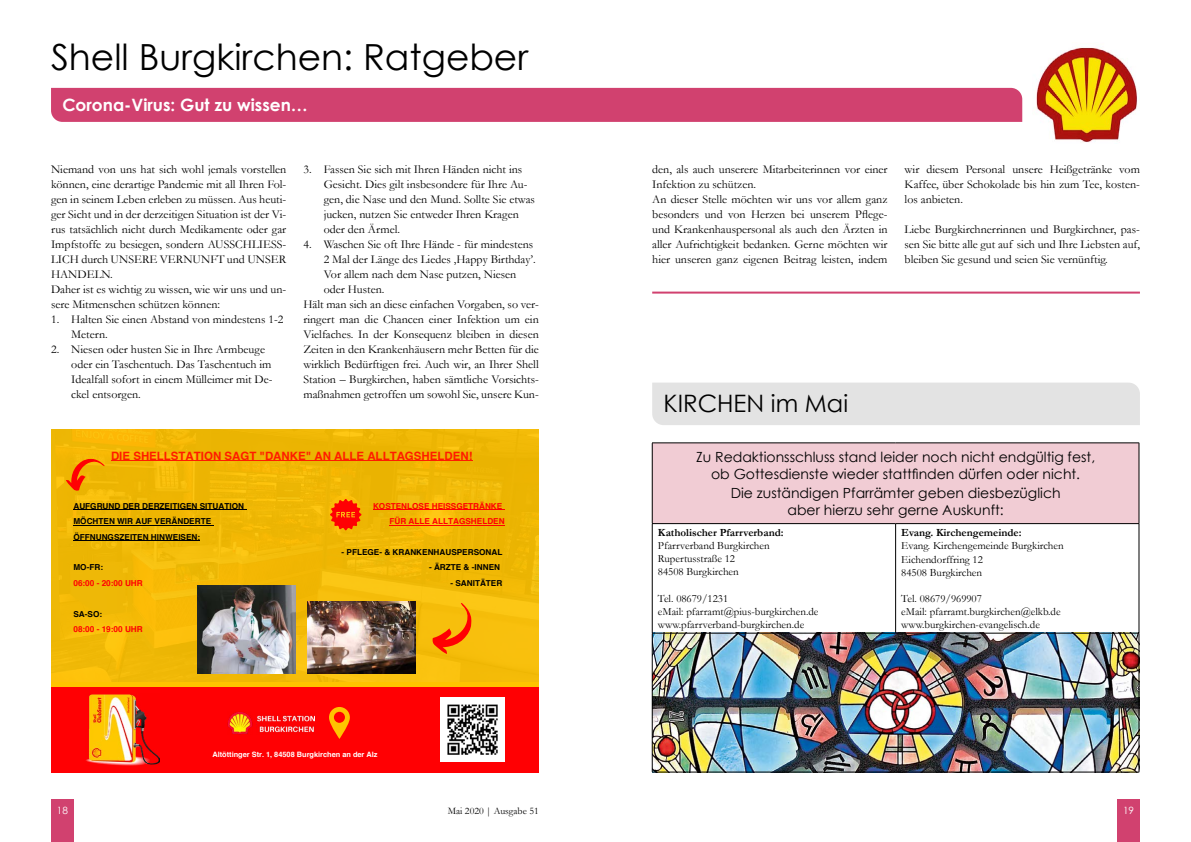
<style>
.page{position:relative;width:1191px;height:842px;background:#fff}
.page>*{position:absolute;margin:0;border:0;box-sizing:border-box;transform-origin:0 0}
.t1{font:36px "Century Gothic";color:#000}
.t2{font:24px "Century Gothic";color:#000}
.t3{font:700 17px "Century Gothic";color:#fff}
.t4{font:14px/16.8px "Century Gothic";color:#000;text-align:center}
.t5{font:12px/15px "Garamond";color:#000}
.t6{font:700 11.5px "Helvetica";color:#ff1c00}
.t7{font:11px/13px "Garamond";color:#000}
.t8{font:700 11px "Garamond";color:#000}
.t9{font:10px "Garamond";color:#000}
.t10{font:10px "Century Gothic";color:#fff}
.t11{font:700 8.2px/15.4px "Helvetica";color:#000}
.t12{font:700 8.2px/15.4px "Helvetica";color:#ff0003;text-align:right}
.t13{font:700 7.4px "Helvetica";color:#fff}
</style>
<div class="page">
<div style="left:51px;top:799px;width:23px;height:43px;background:#d1416f"></div>
<div style="left:1117px;top:799px;width:23px;height:43px;background:#d1416f"></div>
<img style="left:653px;top:634px;width:485px;height:138px">
<div style="left:51px;top:88px;width:971px;height:34px;background:#d1416f"></div>
<img style="left:1036px;top:47px;width:101px;height:96px">
<div style="left:51px;top:687px;width:488px;height:86px;background:#ff0003"></div>
<img style="left:86px;top:694px;width:73px;height:71px">
<svg style="left:329px;top:707px;width:21px;height:32px"></svg>
<div style="left:51px;top:429px;width:488px;height:253px;background:linear-gradient(to bottom,#efb703,#f3bc0b)"></div>
<img style="left:228px;top:712px;width:25px;height:23px">
<img style="left:257px;top:715px;width:57px;height:18px">
<img style="left:307px;top:601px;width:109px;height:72px">
<svg style="left:66px;top:458px;width:39px;height:33px"></svg>
<img style="left:441px;top:697px;width:63px;height:64px">
<img style="left:197px;top:585px;width:98px;height:89px">
<hr style="left:73px;top:509px;width:171px;height:1px;background:#000">
<hr style="left:73px;top:525px;width:138px;height:1px;background:#000">
<hr style="left:73px;top:540px;width:127px;height:1px;background:#000">
<hr style="left:373px;top:509px;width:129px;height:1px;background:#ff0003">
<hr style="left:389px;top:525px;width:115px;height:1px;background:#ff0003">
<svg style="left:330px;top:499px;width:31px;height:31px"></svg>
<hr style="left:111px;top:460px;width:361px;height:1px;background:#ff1c00">
<svg style="left:432px;top:603px;width:40px;height:51px;background:#f89009"></svg>
<div style="left:652px;top:443px;width:487px;height:81px;background:#f1ccd4"></div>
<hr style="left:652px;top:523px;width:243px;height:1px;background:#000">
<hr style="left:895px;top:523px;width:244px;height:1px;background:#000">
<hr style="left:895px;top:524px;width:1px;height:109px;background:#000">
<hr style="left:652px;top:633px;width:243px;height:1px;background:#000">
<hr style="left:895px;top:633px;width:244px;height:1px;background:#000">
<hr style="left:652px;top:772px;width:243px;height:1px;background:#000">
<hr style="left:895px;top:772px;width:244px;height:1px;background:#000">
<hr style="left:652px;top:443px;width:243px;height:1px;background:#000">
<hr style="left:652px;top:443px;width:1px;height:80px;background:#000">
<hr style="left:895px;top:443px;width:244px;height:1px;background:#000">
<hr style="left:1138px;top:443px;width:1px;height:80px;background:#000">
<hr style="left:652px;top:524px;width:1px;height:109px;background:#000">
<hr style="left:1138px;top:524px;width:1px;height:109px;background:#000">
<hr style="left:652px;top:633px;width:1px;height:139px;background:#000">
<hr style="left:1138px;top:633px;width:1px;height:139px;background:#000">
<div style="left:652px;top:383px;width:488px;height:42px;background:#e3e3e3"></div>
<hr style="left:652px;top:292px;width:488px;height:2px;background:#d1416f">
<h1 class="t1" style="left:51px;top:31px;width:478px">Shell Burgkirchen: Ratgeber</h1>
<h3 class="t3" style="left:62px;top:92px;width:247px">Corona-Virus: Gut zu wissen…</h3>
<p class="t5" style="left:51px;top:161px;width:237px">Niemand von uns hat sich wohl jemals vorstellen können, eine derartige Pandemie mit all Ihren Fol&shy;gen in seinem Leben erleben zu müssen. Aus heuti&shy;ger Sicht und in der derzeitigen Situation ist der Vi&shy;rus tatsächlich nicht durch Medikamente oder gar Impfstoffe zu besiegen, sondern AUSSCHLIESS-LICH durch UNSERE VERNUNFT und UNSER HANDELN.<br>Daher ist es wichtig zu wissen, wie wir uns und un&shy;sere Mitmenschen schützen können:</p>
<p class="t5" style="left:71px;top:311px;width:214px;text-indent:-20px">1. Halten Sie einen Abstand von mindestens 1-2<br>Metern.</p>
<p class="t5" style="left:71px;top:341px;width:203px;text-indent:-20px">2. Niesen oder husten Sie in Ihre Armbeuge oder ein Taschentuch. Das Taschentuch im Idealfall sofort in einem Mülleimer mit De&shy;ckel entsorgen.</p>
<p class="t5" style="left:324px;top:161px;width:213px;text-indent:-20px">3. Fassen Sie sich mit Ihren Händen nicht ins Gesicht. Dies gilt insbesondere für Ihre Au&shy;gen, die Nase und den Mund. Sollte Sie etwas jucken, nutzen Sie entweder Ihren Kragen oder den Ärmel.</p>
<p class="t5" style="left:303px;top:236px;width:231px">4. Waschen Sie oft Ihre Hände - für mindestens</p>
<p class="t5" style="left:324px;top:251px;width:213px">2 Mal der Länge des Liedes ‚Happy Birthday’.</p>
<p class="t5" style="left:324px;top:266px;width:194px">Vor allem nach dem Nase putzen, Niesen</p>
<p class="t5" style="left:324px;top:281px;width:62px">oder Husten.</p>
<p class="t5" style="left:303px;top:296px;width:237px">Hält man sich an diese einfachen Vorgaben, so ver-</p>
<p class="t5" style="left:303px;top:311px;width:237px">ringert man die Chancen einer Infektion um ein</p>
<p class="t5" style="left:303px;top:326px;width:237px">Vielfaches. In der Konsequenz bleiben in diesen</p>
<p class="t5" style="left:303px;top:341px;width:237px">Zeiten in den Krankenhäusern mehr Betten für die</p>
<p class="t5" style="left:303px;top:356px;width:237px">wirklich Bedürftigen frei. Auch wir, an Ihrer Shell</p>
<p class="t5" style="left:303px;top:371px;width:237px">Station – Burgkirchen, haben sämtliche Vorsichts-</p>
<p class="t5" style="left:303px;top:386px;width:237px">maßnahmen getroffen um sowohl Sie, unsere Kun-</p>
<p class="t6" style="left:111px;top:448px;width:363px">DIE SHELLSTATION SAGT "DANKE" AN ALLE ALLTAGSHELDEN!</p>
<p class="t11" style="left:73px;top:498px;width:172px">AUFGRUND DER DERZEITIGEN SITUATION<br>MÖCHTEN WIR AUF VERÄNDERTE<br>ÖFFNUNGSZEITEN HINWEISEN:</p>
<p class="t11" style="left:73px;top:559px;width:31px">MO-FR:</p>
<p class="t12" style="left:73px;top:575px;width:71px">06:00 - 20:00 UHR</p>
<p class="t11" style="left:73px;top:606px;width:30px">SA-SO:</p>
<p class="t12" style="left:73px;top:621px;width:71px">08:00 - 19:00 UHR</p>
<p class="t12" style="left:373px;top:498px;width:133px">KOSTENLOSE HEISSGETRÄNKE<br>FÜR ALLE ALLTAGSHELDEN</p>
<p class="t11" style="left:342px;top:544px;width:162px">- PFLEGE- &amp; KRANKENHAUSPERSONAL</p>
<p class="t11" style="left:429px;top:559px;width:72px">- ÄRZTE &amp; -INNEN</p>
<p class="t11" style="left:450px;top:575px;width:53px">- SANITÄTER</p>
<p class="t13" style="left:212px;top:749px;width:167px">Altöttinger Str. 1, 84508 Burgkirchen an der Alz</p>
<p class="t5" style="left:652px;top:161px;width:237px">den, als auch unserere Mitarbeiterinnen vor einer Infektion zu schützen.<br>An dieser Stelle möchten wir uns vor allem ganz besonders und von Herzen bei unserem Pflege&shy;und Krankenhauspersonal als auch den Ärzten in aller Aufrichtigkeit bedanken. Gerne möchten wir hier unseren ganz eigenen Beitrag leisten, indem</p>
<p class="t5" style="left:904px;top:161px;width:237px;text-align:justify">wir diesem Personal unsere Heißgetränke vom Kaffee, über Schokolade bis hin zum Tee, kosten&shy;los anbieten.</p>
<p class="t5" style="left:904px;top:221px;width:237px;text-align:justify">Liebe Burgkirchnerrinnen und Burgkirchner, pas&shy;sen Sie bitte alle gut auf sich und Ihre Liebsten auf, bleiben Sie gesund und seien Sie vernünftig.</p>
<h2 class="t2" style="left:663px;top:387px;width:186px">KIRCHEN im Mai</h2>
<p class="t4" style="left:696px;top:448px;width:400px">Zu Redaktionsschluss stand leider noch nicht endgültig fest, ob Gottesdienste wieder stattfinden dürfen oder nicht.</p>
<p class="t4" style="left:730px;top:485px;width:331px">Die zuständigen Pfarrämter geben diesbezüglich aber hierzu sehr gerne Auskunft:</p>
<p class="t8" style="left:658px;top:525px;width:127px">Katholischer Pfarrverband:</p>
<p class="t7" style="left:658px;top:539px;width:113px">Pfarrverband Burgkirchen<br>Rupertusstraße 12<br>84508 Burgkirchen</p>
<p class="t7" style="left:658px;top:591px;width:162px">Tel. 08679/1231<br>eMail: pfarramt@pius-burgkirchen.de www.pfarrverband-burgkirchen.de</p>
<p class="t8" style="left:901px;top:525px;width:122px">Evang. Kirchengemeinde:</p>
<p class="t7" style="left:901px;top:539px;width:164px">Evang. Kirchengemeinde Burgkirchen<br>Eichendorffring 12<br>84508 Burgkirchen</p>
<p class="t7" style="left:901px;top:591px;width:161px">Tel. 08679/969907<br>eMail: pfarramt.burgkirchen@elkb.de www.burgkirchen-evangelisch.de</p>
<p class="t10" style="left:57px;top:803px;width:13px">18</p>
<p class="t9" style="left:448px;top:804px;width:92px">Mai 2020 | Ausgabe 51</p>
<p class="t10" style="left:1123px;top:803px;width:13px">19</p>
</div>
